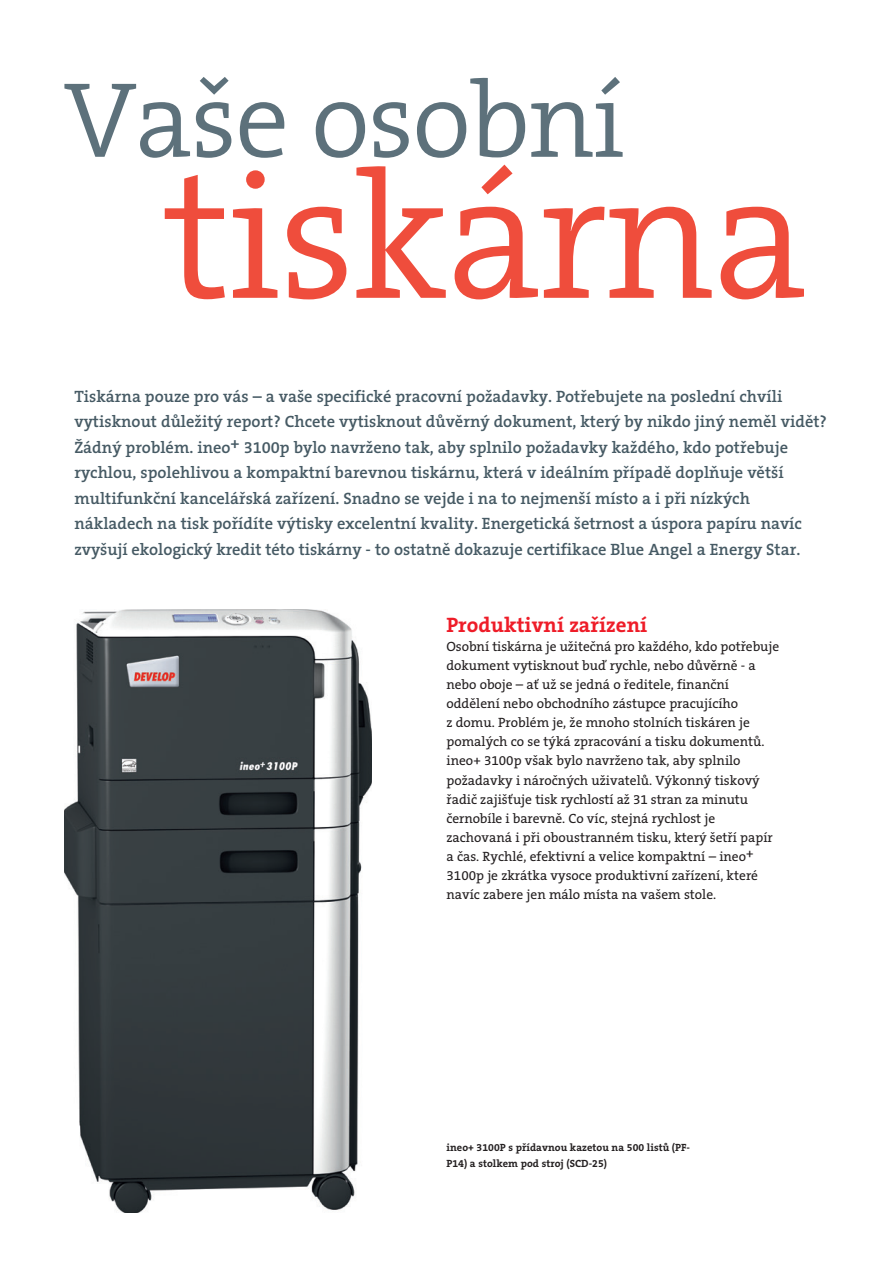
<style>
.page{position:relative;width:893px;height:1263px;background:#fff}
.page>*{position:absolute;margin:0;border:0;box-sizing:border-box;transform-origin:0 0}
.t1{font:300 180px "The Serif CE";letter-spacing:-.02em;color:#ef4d3c}
.t2{font:300 108px "The Serif CE";letter-spacing:-.02em;color:#5d717b}
.t3{font:700 21px "The Serif CE";color:#ee1c28}
.t4{font:600 16.5px/25.5px "The Serif CE";color:#465a64}
.t5{font:13.5px/19.2px "The Serif CE";color:#231f20}
.t6{font:700 10.5px/15.9px "The Serif CE";letter-spacing:.005em;color:#231f20}
</style>
<div class="page">
<img style="left:64px;top:609px;width:308px;height:604px">
<p class="t2" style="left:64px;top:62px;width:563px">Vaše osobní</p>
<p class="t1" style="left:164px;top:141px;width:645px">tiskárna</p>
<p class="t4" style="left:74px;top:384px;width:709px">Tiskárna pouze pro vás – a vaše specifické pracovní požadavky. Potřebujete na poslední chvíli</p>
<p class="t4" style="left:74px;top:409px;width:754px">vytisknout důležitý report? Chcete vytisknout důvěrný dokument, který by nikdo jiný neměl vidět?<br>Žádný problém. ineo+ 3100p bylo navrženo tak, aby splnilo požadavky každého, kdo potřebuje rychlou, spolehlivou a kompaktní barevnou tiskárnu, která v ideálním případě doplňuje větší multifunkční kancelářská zařízení. Snadno se vejde i na to nejmenší místo a i při nízkých nákladech na tisk pořídíte výtisky excelentní kvality. Energetická šetrnost a úspora papíru navíc zvyšují ekologický kredit této tiskárny - to ostatně dokazuje certifikace Blue Angel a Energy Star.</p>
<p class="t3" style="left:446px;top:613px;width:202px">Produktivní zařízení</p>
<p class="t5" style="left:446px;top:637px;width:334px">Osobní tiskárna je užitečná pro každého, kdo potřebuje dokument vytisknout buď rychle, nebo důvěrně - a nebo oboje – ať už se jedná o ředitele, finanční oddělení nebo obchodního zástupce pracujícího<br>z domu. Problém je, že mnoho stolních tiskáren je pomalých co se týká zpracování a tisku dokumentů. ineo+ 3100p však bylo navrženo tak, aby splnilo požadavky i náročných uživatelů. Výkonný tiskový řadič zajišťuje tisk rychlostí až 31 stran za minutu černobíle i barevně. Co víc, stejná rychlost je zachovaná i při oboustranném tisku, který šetří papír a čas. Rychlé, efektivní a velice kompaktní – ineo+ 3100p je zkrátka vysoce produktivní zařízení, které navíc zabere jen málo místa na vašem stole.</p>
<p class="t6" style="left:446px;top:1140px;width:245px">ineo+ 3100P s přídavnou kazetou na 500 listů (PF-<br>P14) a stolkem pod stroj (SCD-25)</p>
</div>
